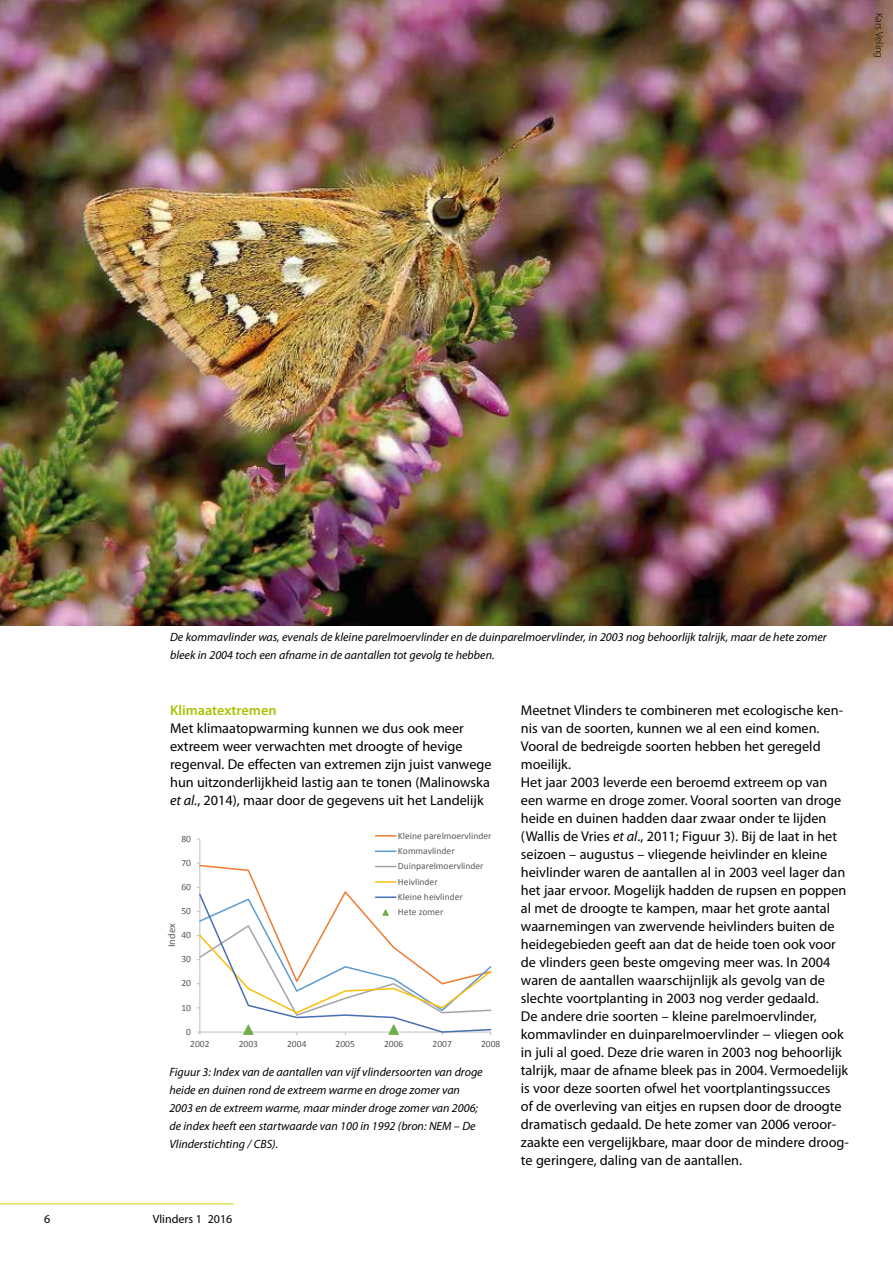
<style>
.page{position:relative;width:893px;height:1263px;background:#fff}
.page>*{position:absolute;margin:0;border:0;box-sizing:border-box;transform-origin:0 0}
.t1{font:14.25px/18px "Myriad Pro";color:#000}
.t2{font:600 14.25px "Myriad Pro";color:#abc100}
.t3{font:italic 12px/18px "Myriad Pro";color:#000}
.t4{font:12px "Myriad Pro";color:#000}
.t5{font:300 10.5px "Myriad Pro";color:#000}
.t6{font:10.5px "Calibri";color:#595959}
.t7{font:9.6px/15.3px "Calibri";color:#595959}
.s1{font-style:italic}
</style>
<div class="page">
<hr style="left:0;top:1203px;width:234px;height:1px;background:#c9d200">
<hr style="left:199px;top:839px;width:1px;height:193px;background:#bfbfbf">
<hr style="left:375px;top:835px;width:21px;height:2px;background:#ed7d32">
<hr style="left:375px;top:850px;width:21px;height:2px;background:#5e9bcf">
<svg style="left:197px;top:863px;width:294px;height:172px"></svg>
<img style="left:0;top:0;width:893px;height:625px">
<p class="t5" style="left:885px;top:13px;width:47px;rotate:90deg">Kars Veling</p>
<p class="t3" style="left:170px;top:627px;width:658px">De kommavlinder was, evenals de kleine parelmoervlinder en de duinparelmoervlinder, in 2003 nog behoorlijk talrijk, maar de hete zomer bleek in 2004 toch een afname in de aantallen tot gevolg te hebben.</p>
<p class="t2" style="left:170px;top:701px;width:108px">Klimaatextremen</p>
<p class="t1" style="left:170px;top:719px;width:323px">Met klimaatopwarming kunnen we dus ook meer extreem weer verwachten met droogte of hevige regenval. De effecten van extremen zijn juist vanwege hun uitzonderlijkheid lastig aan te tonen (Malinowska <span class="s1">et al.</span>, 2014), maar door de gegevens uit het Landelijk</p>
<p class="t7" style="left:181px;top:831px;width:11px">80</p>
<p class="t7" style="left:181px;top:855px;width:11px">70</p>
<p class="t7" style="left:181px;top:879px;width:11px">60</p>
<p class="t7" style="left:181px;top:903px;width:11px">50</p>
<p class="t6" style="left:165px;top:947px;width:25px;rotate:-90deg">Index</p>
<p class="t7" style="left:181px;top:927px;width:11px">40</p>
<p class="t7" style="left:181px;top:951px;width:11px">30</p>
<p class="t7" style="left:181px;top:976px;width:11px">20</p>
<p class="t7" style="left:181px;top:1000px;width:11px">10</p>
<p class="t7" style="left:186px;top:1024px;width:6px">0</p>
<p class="t7" style="left:398px;top:828px;width:95px">Kleine parelmoervlinder<br>Kommavlinder<br>Duinparelmoervlinder<br>Heivlinder<br>Kleine heivlinder<br>Hete zomer</p>
<p class="t7" style="left:190px;top:1036px;width:21px">2002</p>
<p class="t7" style="left:239px;top:1036px;width:21px">2003</p>
<p class="t7" style="left:287px;top:1036px;width:21px">2004</p>
<p class="t7" style="left:336px;top:1036px;width:21px">2005</p>
<p class="t7" style="left:384px;top:1036px;width:21px">2006</p>
<p class="t7" style="left:433px;top:1036px;width:21px">2007</p>
<p class="t7" style="left:481px;top:1036px;width:21px">2008</p>
<p class="t3" style="left:169px;top:1063px;width:315px">Figuur 3: Index van de aantallen van vijf vlindersoorten van droge heide en duinen rond de extreem warme en droge zomer van 2003 en de extreem warme, maar minder droge zomer van 2006; de index heeft een startwaarde van 100 in 1992 (bron: NEM – De Vlinderstichting / CBS).</p>
<p class="t4" style="left:44px;top:1211px;width:8px">6</p>
<p class="t4" style="left:153px;top:1211px;width:81px">Vlinders 1 2016</p>
<p class="t1" style="left:521px;top:701px;width:330px">Meetnet Vlinders te combineren met ecologische ken&shy;nis van de soorten, kunnen we al een eind komen.<br>Vooral de bedreigde soorten hebben het geregeld moeilijk.<br>Het jaar 2003 leverde een beroemd extreem op van een warme en droge zomer. Vooral soorten van droge heide en duinen hadden daar zwaar onder te lijden (Wallis de Vries <span class="s1">et al</span>., 2011; Figuur 3). Bij de laat in het seizoen – augustus – vliegende heivlinder en kleine heivlinder waren de aantallen al in 2003 veel lager dan het jaar ervoor. Mogelijk hadden de rupsen en poppen al met de droogte te kampen, maar het grote aantal waarnemingen van zwervende heivlinders buiten de heidegebieden geeft aan dat de heide toen ook voor de vlinders geen beste omgeving meer was. In 2004 waren de aantallen waarschijnlijk als gevolg van de slechte voortplanting in 2003 nog verder gedaald.<br>De andere drie soorten – kleine parelmoervlinder, kommavlinder en duinparelmoervlinder − vliegen ook in juli al goed. Deze drie waren in 2003 nog behoorlijk talrijk, maar de afname bleek pas in 2004. Vermoedelijk is voor deze soorten ofwel het voortplantingssucces<br>of de overleving van eitjes en rupsen door de droogte dramatisch gedaald. De hete zomer van 2006 veroor&shy;zaakte een vergelijkbare, maar door de mindere droog&shy;te geringere, daling van de aantallen.</p>
</div>
